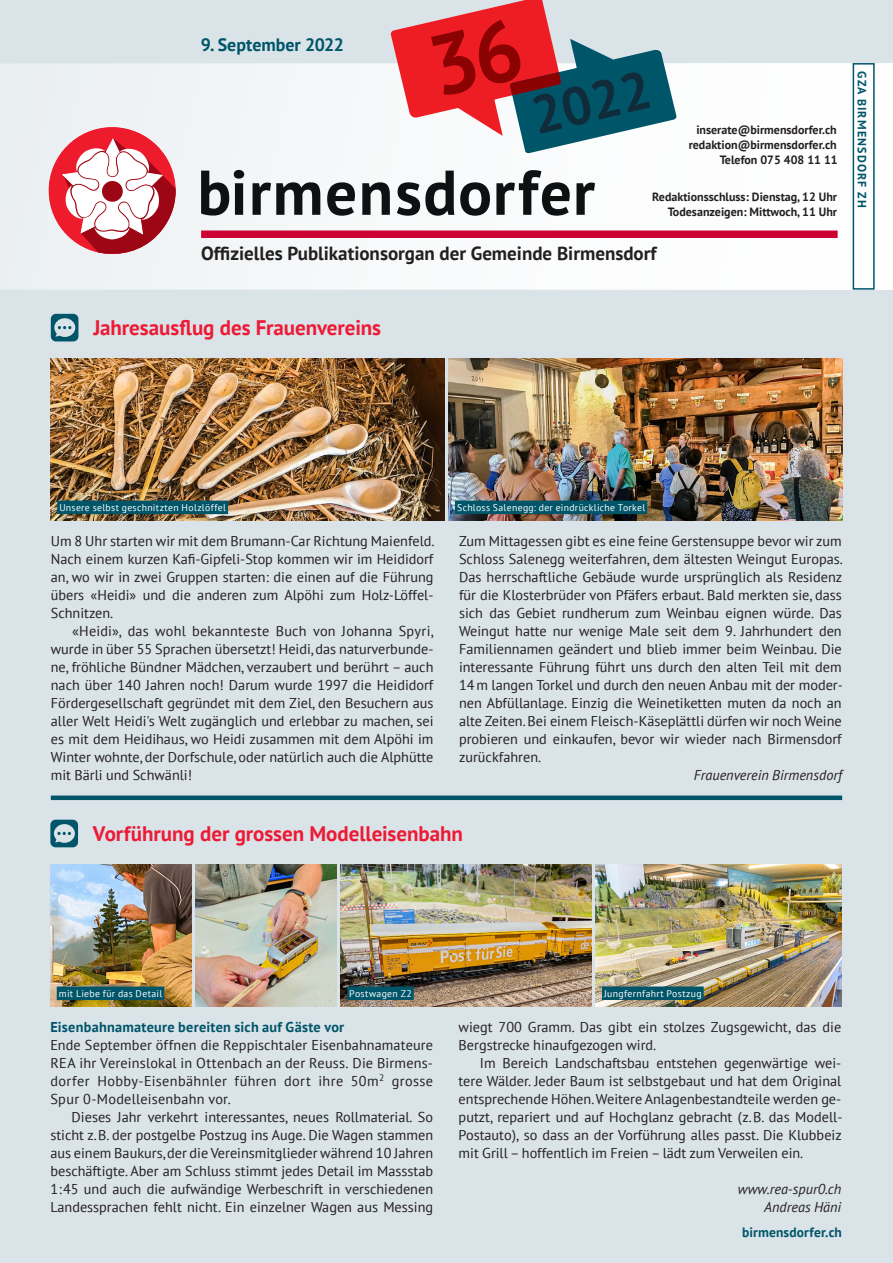
<style>
.page{position:relative;width:893px;height:1263px;background:#dae3e8}
.page>*{position:absolute;margin:0;border:0;box-sizing:border-box;transform-origin:0 0}
.t1{font:700 53.25px "PT Sans";color:#102c3a}
.t2{font:700 21px "PT Sans";letter-spacing:-.005em;color:#ed1a35}
.t3{font:700 19.05px "PT Sans";color:#231f20}
.t4{font:700 17.85px "PT Sans";color:#005569}
.t5{font:14.25px/18px "PT Sans";color:#231f20;text-align:justify}
.t6{font:italic 14.25px/18px "PT Sans";color:#231f20;text-align:right}
.t7{font:700 14.25px "PT Sans";letter-spacing:.02em;color:#005569}
.t8{font:700 13.5px "PT Sans";letter-spacing:.01em;color:#005569}
.t9{font:700 12px/15px "PT Sans";color:#231f20;text-align:right}
.t10{font:700 12px "PT Sans";letter-spacing:.1em;color:#005569}
.t11{font:9.75px "PT Sans";letter-spacing:.03em;color:#fff}
</style>
<div class="page">
<div style="left:0;top:63px;width:893px;height:226px;background:linear-gradient(to right,#edf1f3,#fff)"></div>
<div style="left:201px;top:230px;width:637px;height:8px;background:#c03"></div>
<svg style="left:201px;top:170px;width:43px;height:46px"></svg>
<svg style="left:253px;top:182px;width:67px;height:33px"></svg>
<svg style="left:327px;top:182px;width:28px;height:34px"></svg>
<svg style="left:362px;top:182px;width:28px;height:33px"></svg>
<svg style="left:397px;top:171px;width:57px;height:45px"></svg>
<svg style="left:460px;top:182px;width:30px;height:34px"></svg>
<svg style="left:496px;top:170px;width:74px;height:46px"></svg>
<svg style="left:576px;top:183px;width:19px;height:32px"></svg>
<div style="left:49px;top:127px;width:127px;height:127px;background:#ee1b2d;border-radius:50%"></div>
<svg style="left:62px;top:136px;width:115px;height:118px"></svg>
<div style="left:853px;top:63px;width:22px;height:227px;border:2px solid #005569"></div>
<div style="left:51px;top:795px;width:791px;height:5px;background:#005569"></div>
<svg style="left:51px;top:314px;width:27px;height:27px"></svg>
<img style="left:51px;top:358px;width:393px;height:162px">
<img style="left:449px;top:358px;width:393px;height:162px">
<div style="left:57px;top:501px;width:171px;height:13px;background:#005569"></div>
<div style="left:455px;top:501px;width:192px;height:13px;background:#005569"></div>
<img style="left:50px;top:865px;width:141px;height:141px">
<img style="left:596px;top:865px;width:245px;height:141px">
<img style="left:196px;top:865px;width:141px;height:141px">
<img style="left:341px;top:865px;width:250px;height:141px">
<svg style="left:50px;top:820px;width:28px;height:27px"></svg>
<div style="left:602px;top:986px;width:102px;height:14px;background:#005569"></div>
<div style="left:347px;top:986px;width:67px;height:14px;background:#005569"></div>
<div style="left:57px;top:986px;width:107px;height:14px;background:#005569"></div>
<svg style="left:391px;top:0;width:285px;height:153px"></svg>
<p class="t4" style="left:201px;top:33px;width:144px">9. September 2022</p>
<h1 class="t1" style="left:524px;top:81px;width:122px;rotate:-13deg">2022</h1>
<p class="t9" style="left:689px;top:122px;width:150px">inserate@birmensdorfer.ch redaktion@birmensdorfer.ch<br>Telefon 075 408 11 11</p>
<p class="t9" style="left:652px;top:189px;width:186px">Redaktionsschluss: Dienstag, 12 Uhr<br>Todesanzeigen: Mittwoch, 11 Uhr</p>
<h3 class="t3" style="left:201px;top:240px;width:457px">Offizielles Publikationsorgan der Gemeinde Birmensdorf</h3>
<p class="t10" style="left:870px;top:71px;width:137px;rotate:90deg">GZA BIRMENSDORF ZH</p>
<h2 class="t2" style="left:93px;top:313px;width:289px">Jahresausflug des Frauenvereins</h2>
<p class="t11" style="left:59px;top:501px;width:168px">Unsere selbst geschnitzten Holzlöffel</p>
<p class="t11" style="left:457px;top:501px;width:190px">Schloss Salenegg: der eindrückliche Torkel</p>
<p class="t5" style="left:51px;top:531px;width:385px">Um 8 Uhr starten wir mit dem Brumann-Car Richtung Maienfeld.<br>Nach einem kurzen Kafi-Gipfeli-Stop kommen wir im Heididorf an, wo wir in zwei Gruppen starten: die einen auf die Führung übers «Heidi» und die anderen zum Alpöhi zum Holz-Löffel-Schnitzen.</p>
<p class="t5" style="left:51px;top:621px;width:384px;text-indent:21px">«Heidi», das wohl bekannteste Buch von Johanna Spyri, wurde in über 55 Sprachen übersetzt! Heidi, das naturverbunde&shy;ne, fröhliche Bündner Mädchen, verzaubert und berührt – auch nach über 140 Jahren noch! Darum wurde 1997 die Heididorf Fördergesellschaft gegründet mit dem Ziel, den Besuchern aus aller Welt Heidi's Welt zugänglich und erlebbar zu machen, sei es mit dem Heidihaus, wo Heidi zusammen mit dem Alpöhi im Winter wohnte, der Dorfschule, oder natürlich auch die Alphütte mit Bärli und Schwänli!</p>
<p class="t5" style="left:459px;top:531px;width:385px">Zum Mittagessen gibt es eine feine Gerstensuppe bevor wir zum Schloss Salenegg weiterfahren, dem ältesten Weingut Europas.<br>Das herrschaftliche Gebäude wurde ursprünglich als Residenz für die Klosterbrüder von Pfäfers erbaut. Bald merkten sie, dass sich das Gebiet rundherum zum Weinbau eignen würde. Das Weingut hatte nur wenige Male seit dem 9. Jahrhundert den Familiennamen geändert und blieb immer beim Weinbau. Die interessante Führung führt uns durch den alten Teil mit dem 14m langen Torkel und durch den neuen Anbau mit der moder&shy;nen Abfüllanlage. Einzig die Weinetiketten muten da noch an alte Zeiten. Bei einem Fleisch-Käseplättli dürfen wir noch Weine probieren und einkaufen, bevor wir wieder nach Birmensdorf zurückfahren.</p>
<p class="t6" style="left:694px;top:765px;width:150px">Frauenverein Birmensdorf</p>
<h2 class="t2" style="left:93px;top:819px;width:371px">Vorführung der grossen Modelleisenbahn</h2>
<p class="t11" style="left:59px;top:987px;width:105px">mit Liebe für das Detail</p>
<p class="t11" style="left:349px;top:987px;width:64px">Postwagen Z2</p>
<p class="t11" style="left:604px;top:987px;width:99px">Jungfernfahrt Postzug</p>
<p class="t7" style="left:50px;top:1017px;width:295px">Eisenbahnamateure bereiten sich auf Gäste vor</p>
<p class="t5" style="left:50px;top:1035px;width:384px">Ende September öffnen die Reppischtaler Eisenbahnamateure REA ihr Vereinslokal in Ottenbach an der Reuss. Die Birmens&shy;dorfer Hobby-Eisenbähnler führen dort ihre 50m<sup>2</sup> grosse Spur 0-Modelleisenbahn vor.</p>
<p class="t5" style="left:50px;top:1107px;width:384px;text-indent:21px">Dieses Jahr verkehrt interessantes, neues Rollmaterial. So sticht z.B. der postgelbe Postzug ins Auge. Die Wagen stammen aus einem Baukurs, der die Vereinsmitglieder während 10 Jahren beschäftigte. Aber am Schluss stimmt jedes Detail im Massstab 1: 45 und auch die aufwändige Werbeschrift in verschiedenen Landessprachen fehlt nicht. Ein einzelner Wagen aus Messing</p>
<p class="t5" style="left:459px;top:1017px;width:384px">wiegt 700 Gramm. Das gibt ein stolzes Zugsgewicht, das die<br>Bergstrecke hinaufgezogen wird.</p>
<p class="t5" style="left:459px;top:1053px;width:385px;text-align:left;text-indent:21px">Im Bereich Landschaftsbau entstehen gegenwärtige wei&shy;tere Wälder. Jeder Baum ist selbstgebaut und hat dem Original entsprechende Höhen. Weitere Anlagenbestandteile werden ge&shy;putzt, repariert und auf Hochglanz gebracht (z.B. das Modell-Postauto), so dass an der Vorführung alles passt. Die Klubbeiz mit Grill – hoffentlich im Freien – lädt zum Verweilen ein.</p>
<p class="t6" style="left:738px;top:1179px;width:105px">www.rea-spur0.ch<br>Andreas Häni</p>
<p class="t8" style="left:742px;top:1224px;width:101px">birmensdorfer.ch</p>
</div>
